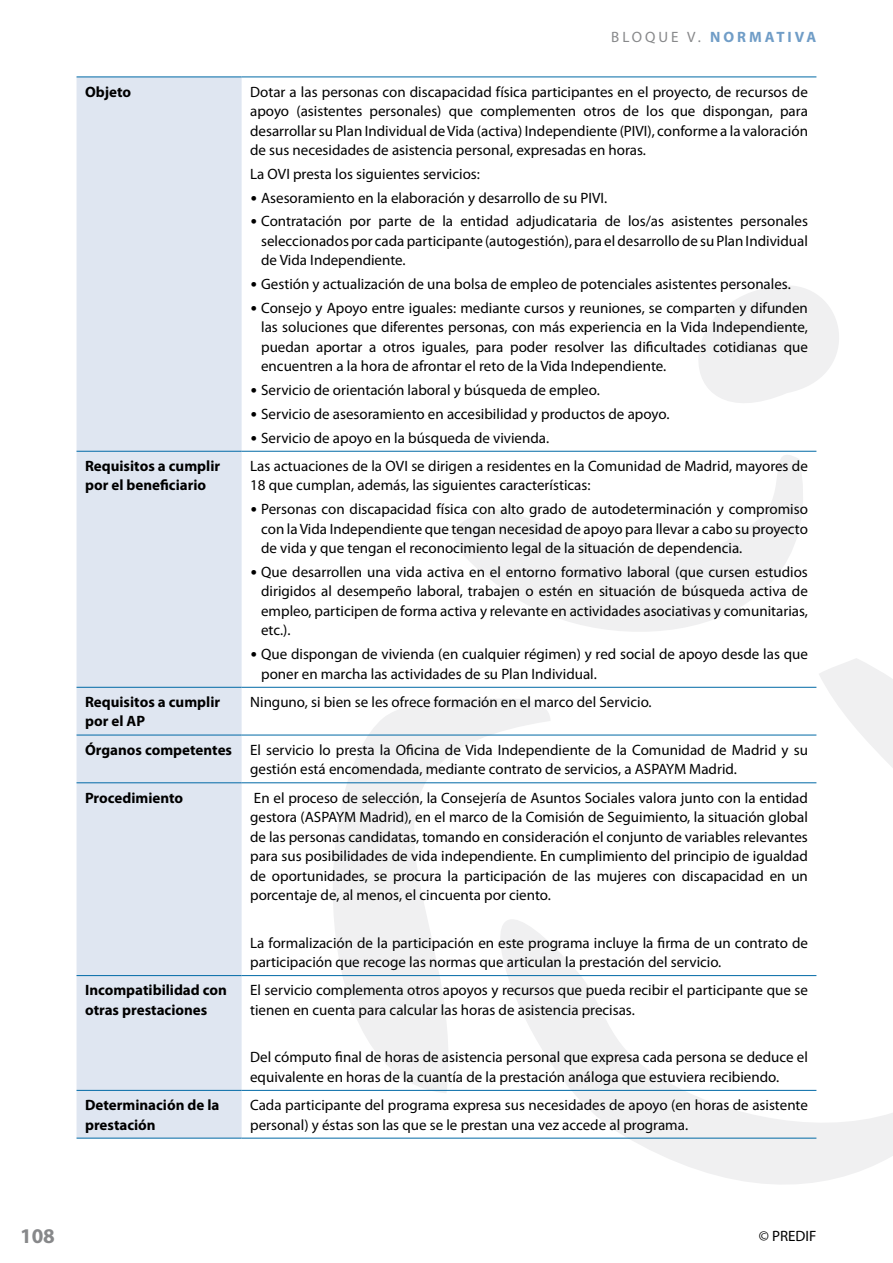
<style>
.page{position:relative;width:893px;height:1263px;background:#fff}
.page>*{position:absolute;margin:0;border:0;box-sizing:border-box;transform-origin:0 0}
.t1{font:700 21px "Myriad Pro";color:#87888a}
.t2{font:15px/19.5px "Myriad Pro";color:#000}
.t3{font:700 15px/19.5px "Myriad Pro";color:#000}
.t4{font:700 15px "Myriad Pro";letter-spacing:.2em;color:#709dc7}
.s1{font-weight:400;color:#87888a}
.s2{font-family:"Calibri"}
.s3{font-weight:700}
</style>
<div class="page">
<svg style="left:304px;top:701px;width:133px;height:391px;fill:#f0f0f1"></svg>
<svg style="left:437px;top:658px;width:456px;height:526px"></svg>
<svg style="left:427px;top:450px;width:407px;height:217px"></svg>
<svg style="left:699px;top:286px;width:140px;height:117px"></svg>
<div style="left:77px;top:78px;width:165px;height:1060px;background:#dfe6f1"></div>
<hr style="left:77px;top:77px;width:165px;height:1px;background:#0069a6">
<hr style="left:242px;top:77px;width:574px;height:1px;background:#0069a6">
<hr style="left:77px;top:451px;width:165px;height:1px;background:#0069a6">
<hr style="left:242px;top:451px;width:574px;height:1px;background:#0069a6">
<hr style="left:77px;top:687px;width:165px;height:1px;background:#0069a6">
<hr style="left:242px;top:687px;width:574px;height:1px;background:#0069a6">
<hr style="left:77px;top:735px;width:165px;height:1px;background:#0069a6">
<hr style="left:242px;top:735px;width:574px;height:1px;background:#0069a6">
<hr style="left:77px;top:782px;width:165px;height:1px;background:#0069a6">
<hr style="left:242px;top:782px;width:574px;height:1px;background:#0069a6">
<hr style="left:77px;top:975px;width:165px;height:1px;background:#0069a6">
<hr style="left:242px;top:975px;width:574px;height:1px;background:#0069a6">
<hr style="left:77px;top:1090px;width:165px;height:1px;background:#0069a6">
<hr style="left:242px;top:1090px;width:574px;height:1px;background:#0069a6">
<hr style="left:77px;top:1138px;width:165px;height:1px;background:#0069a6">
<hr style="left:242px;top:1138px;width:574px;height:1px;background:#0069a6">
<p class="t4" style="left:611px;top:27px;width:207px"><span class="s1">BLOQUE V.</span> NORMATIVA</p>
<p class="t3" style="left:85px;top:81px;width:48px">Objeto</p>
<p class="t2" style="left:250px;top:82px;width:559px;text-align:justify">Dotar a las personas con discapacidad física participantes en el proyecto, de recursos de apoyo (asistentes personales) que complementen otros de los que dispongan, para desarrollar su Plan Individual de Vida (activa) Independiente (PIVI), conforme a la valoración de sus necesidades de asistencia personal, expresadas en horas.</p>
<p class="t2" style="left:250px;top:164px;width:231px">La OVI presta los siguientes servicios:</p>
<p class="t2" style="left:250px;top:188px;width:358px"><span class="s2">•</span> Asesoramiento en la elaboración y desarrollo de su PIVI.</p>
<p class="t2" style="left:261px;top:211px;width:548px;text-align:justify;text-indent:-11px"><span class="s2">•</span> Contratación por parte de la entidad adjudicataria de los/as asistentes personales seleccionados por cada participante (autogestión), para el desarrollo de su Plan Individual de Vida Independiente.</p>
<p class="t2" style="left:250px;top:274px;width:542px"><span class="s2">•</span> Gestión y actualización de una bolsa de empleo de potenciales asistentes personales.</p>
<p class="t2" style="left:261px;top:298px;width:548px;text-align:justify;text-indent:-11px"><span class="s2">•</span> Consejo y Apoyo entre iguales: mediante cursos y reuniones, se comparten y difunden las soluciones que diferentes personas, con más experiencia en la Vida Independiente, puedan aportar a otros iguales, para poder resolver las dificultades cotidianas que encuentren a la hora de afrontar el reto de la Vida Independiente.</p>
<p class="t2" style="left:250px;top:380px;width:351px"><span class="s2">•</span> Servicio de orientación laboral y búsqueda de empleo.</p>
<p class="t2" style="left:250px;top:404px;width:421px"><span class="s2">•</span> Servicio de asesoramiento en accesibilidad y productos de apoyo.</p>
<p class="t2" style="left:250px;top:428px;width:301px"><span class="s2">•</span> Servicio de apoyo en la búsqueda de vivienda.</p>
<p class="t3" style="left:85px;top:456px;width:137px">Requisitos a cumplir por el beneficiario</p>
<p class="t2" style="left:250px;top:456px;width:559px">Las actuaciones de la OVI se dirigen a residentes en la Comunidad de Madrid, mayores de<br>18 que cumplan, además, las siguientes características:</p>
<p class="t2" style="left:261px;top:499px;width:548px;text-align:justify;text-indent:-11px"><span class="s2">•</span> Personas con discapacidad física con alto grado de autodeterminación y compromiso con la Vida Independiente que tengan necesidad de apoyo para llevar a cabo su proyecto de vida y que tengan el reconocimiento legal de la situación de dependencia.</p>
<p class="t2" style="left:261px;top:562px;width:548px;text-align:justify;text-indent:-11px"><span class="s2">•</span> Que desarrollen una vida activa en el entorno formativo laboral (que cursen estudios dirigidos al desempeño laboral, trabajen o estén en situación de búsqueda activa de empleo, participen de forma activa y relevante en actividades asociativas y comunitarias, etc.).</p>
<p class="t2" style="left:261px;top:644px;width:548px;text-indent:-11px"><span class="s2">•</span> Que dispongan de vivienda (en cualquier régimen) y red social de apoyo desde las que poner en marcha las actividades de su Plan Individual.</p>
<p class="t3" style="left:85px;top:692px;width:137px">Requisitos a cumplir por el AP</p>
<p class="t2" style="left:250px;top:692px;width:403px">Ninguno, si bien se les ofrece formación en el marco del Servicio.</p>
<p class="t2" style="left:250px;top:740px;width:559px;text-indent:-165px"><span class="s3">Órganos competentes</span> El servicio lo presta la Oficina de Vida Independiente de la Comunidad de Madrid y su gestión está encomendada, mediante contrato de servicios, a ASPAYM Madrid.</p>
<p class="t3" style="left:85px;top:787px;width:100px">Procedimiento</p>
<p class="t2" style="left:250px;top:787px;width:559px;text-align:justify">En el proceso de selección, la Consejería de Asuntos Sociales valora junto con la entidad gestora (ASPAYM Madrid), en el marco de la Comisión de Seguimiento, la situación global de las personas candidatas, tomando en consideración el conjunto de variables relevantes para sus posibilidades de vida independiente. En cumplimiento del principio de igualdad de oportunidades, se procura la participación de las mujeres con discapacidad en un porcentaje de, al menos, el cincuenta por ciento.</p>
<p class="t2" style="left:250px;top:932px;width:559px">La formalización de la participación en este programa incluye la firma de un contrato de participación que recoge las normas que articulan la prestación del servicio.</p>
<p class="t3" style="left:85px;top:980px;width:143px">Incompatibilidad con otras prestaciones</p>
<p class="t2" style="left:250px;top:980px;width:559px">El servicio complementa otros apoyos y recursos que pueda recibir el participante que se tienen en cuenta para calcular las horas de asistencia precisas.</p>
<p class="t2" style="left:250px;top:1047px;width:559px">Del cómputo final de horas de asistencia personal que expresa cada persona se deduce el equivalente en horas de la cuantía de la prestación análoga que estuviera recibiendo.</p>
<p class="t3" style="left:85px;top:1095px;width:136px">Determinación de la prestación</p>
<p class="t2" style="left:250px;top:1095px;width:559px">Cada participante del programa expresa sus necesidades de apoyo (en horas de asistente personal) y éstas son las que se le prestan una vez accede al programa.</p>
<h1 class="t1" style="left:20px;top:1222px;width:36px">108</h1>
<p class="t2" style="left:759px;top:1226px;width:59px">© PREDIF</p>
</div>
